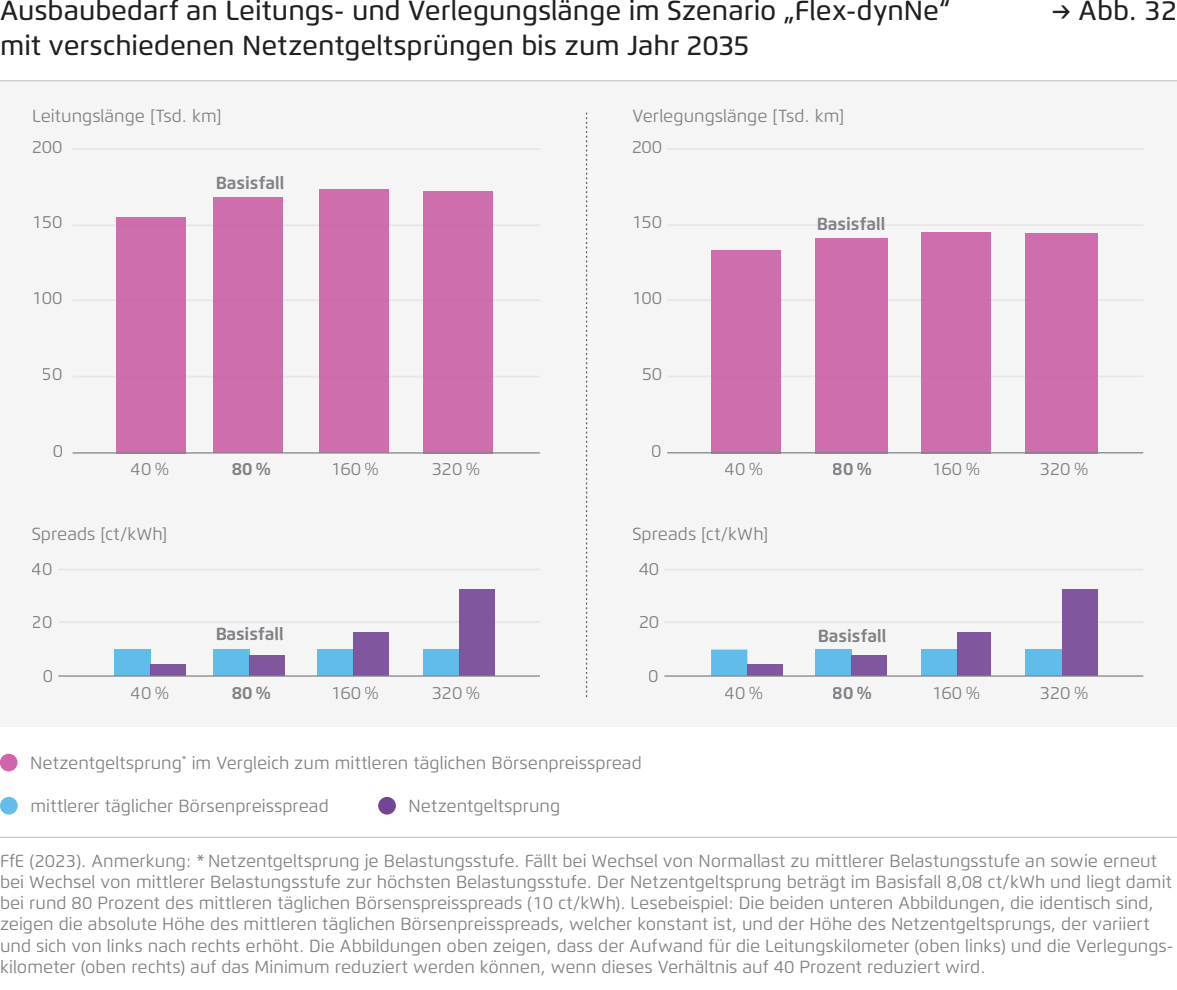
<style>
.page{position:relative;width:1177px;height:990px;background:#fff}
.page>*{position:absolute;margin:0;border:0;box-sizing:border-box;transform-origin:0 0}
.t1{font:500 27.5px "Flexo";color:#231f20}
.t2{font:17.5px/21.2px "Flexo";color:#808285}
.t3{font:700 17.5px "Flexo";color:#808285}
</style>
<div class="page">
<div style="left:0;top:81px;width:1176px;height:646px;background:#f5f5f6"></div>
<hr style="left:0;top:80px;width:1176px;height:1px;background:#bcbdc0">
<hr style="left:0;top:837px;width:1176px;height:1px;background:#bcbdc0">
<div style="left:378px;top:797px;width:18px;height:18px;background:#734695;border-radius:50%"></div>
<div style="left:0;top:754px;width:18px;height:17px;background:#ce66a9;border-radius:50%"></div>
<svg style="left:0;top:797px;width:18px;height:18px"></svg>
<svg style="left:586px;top:113px;width:1px;height:584px"></svg>
<hr style="left:664px;top:621px;width:479px;height:2px;background:#e6e7e9">
<hr style="left:664px;top:569px;width:479px;height:1px;background:#e6e7e9">
<hr style="left:58px;top:621px;width:482px;height:2px;background:#e6e7e9">
<hr style="left:58px;top:569px;width:482px;height:1px;background:#e6e7e9">
<hr style="left:667px;top:376px;width:476px;height:1px;background:#e6e7e9">
<hr style="left:667px;top:299px;width:476px;height:2px;background:#e6e7e9">
<hr style="left:667px;top:224px;width:476px;height:2px;background:#e6e7e9">
<hr style="left:667px;top:148px;width:476px;height:2px;background:#e6e7e9">
<hr style="left:73px;top:376px;width:467px;height:2px;background:#e6e7e9">
<hr style="left:73px;top:299px;width:467px;height:2px;background:#e6e7e9">
<hr style="left:73px;top:224px;width:467px;height:2px;background:#e6e7e9">
<hr style="left:73px;top:148px;width:467px;height:2px;background:#e6e7e9">
<div style="left:116px;top:217px;width:70px;height:236px;background:#cf6eac"></div>
<div style="left:213px;top:197px;width:70px;height:256px;background:#cf6eac"></div>
<div style="left:319px;top:190px;width:70px;height:263px;background:#cf6eac"></div>
<div style="left:423px;top:191px;width:70px;height:262px;background:#cf6eac"></div>
<div style="left:711px;top:250px;width:70px;height:203px;background:#cf6eac"></div>
<div style="left:815px;top:238px;width:72px;height:215px;background:#cf6eac"></div>
<div style="left:921px;top:232px;width:70px;height:221px;background:#cf6eac"></div>
<div style="left:1025px;top:233px;width:72px;height:220px;background:#cf6eac"></div>
<div style="left:711px;top:650px;width:36px;height:26px;background:#60bde9"></div>
<div style="left:815px;top:650px;width:36px;height:26px;background:#60bde9"></div>
<div style="left:921px;top:650px;width:36px;height:26px;background:#60bde9"></div>
<div style="left:1025px;top:650px;width:36px;height:26px;background:#60bde9"></div>
<div style="left:747px;top:665px;width:36px;height:11px;background:#80579e"></div>
<div style="left:851px;top:655px;width:36px;height:21px;background:#80579e"></div>
<div style="left:957px;top:633px;width:33px;height:43px;background:#80579e"></div>
<div style="left:1061px;top:589px;width:36px;height:87px;background:#80579e"></div>
<div style="left:114px;top:650px;width:36px;height:26px;background:#60bde9"></div>
<div style="left:213px;top:650px;width:36px;height:26px;background:#60bde9"></div>
<div style="left:317px;top:650px;width:36px;height:26px;background:#60bde9"></div>
<div style="left:423px;top:650px;width:36px;height:26px;background:#60bde9"></div>
<div style="left:150px;top:665px;width:36px;height:11px;background:#80579e"></div>
<div style="left:249px;top:655px;width:36px;height:21px;background:#80579e"></div>
<div style="left:353px;top:633px;width:36px;height:43px;background:#80579e"></div>
<div style="left:459px;top:589px;width:36px;height:87px;background:#80579e"></div>
<hr style="left:664px;top:675px;width:479px;height:2px;background:#808285">
<hr style="left:58px;top:675px;width:482px;height:2px;background:#808285">
<hr style="left:667px;top:452px;width:476px;height:1px;background:#808285">
<hr style="left:73px;top:452px;width:467px;height:2px;background:#808285">
<h1 class="t1" style="left:0;top:-6px;width:951px">Ausbaubedarf an Leitungs- und Verlegungslänge im Szenario „Flex-dynNe“</h1>
<h1 class="t1" style="left:1051px;top:-6px;width:127px">→ Abb. 32</h1>
<h1 class="t1" style="left:0;top:29px;width:750px">mit verschiedenen Netzentgeltsprüngen bis zum Jahr 2035</h1>
<p class="t2" style="left:32px;top:105px;width:191px">Leitungslänge [Tsd. km]</p>
<p class="t2" style="left:632px;top:105px;width:213px">Verlegungslänge [Tsd. km]</p>
<p class="t2" style="left:31px;top:136px;width:33px">200</p>
<p class="t2" style="left:631px;top:136px;width:33px">200</p>
<p class="t3" style="left:215px;top:172px;width:70px">Basisfall</p>
<p class="t2" style="left:31px;top:211px;width:33px">150</p>
<p class="t2" style="left:631px;top:211px;width:33px">150</p>
<p class="t3" style="left:816px;top:213px;width:70px">Basisfall</p>
<p class="t2" style="left:31px;top:287px;width:33px">100</p>
<p class="t2" style="left:631px;top:287px;width:33px">100</p>
<p class="t2" style="left:42px;top:364px;width:22px">50</p>
<p class="t2" style="left:641px;top:364px;width:22px">50</p>
<p class="t2" style="left:52px;top:440px;width:12px">0</p>
<p class="t2" style="left:651px;top:440px;width:12px">0</p>
<p class="t2" style="left:131px;top:458px;width:40px">40 %</p>
<p class="t2" style="left:330px;top:458px;width:50px">160 %</p>
<p class="t2" style="left:431px;top:458px;width:50px">320 %</p>
<p class="t3" style="left:232px;top:458px;width:41px">80 %</p>
<p class="t2" style="left:724px;top:458px;width:40px">40 %</p>
<p class="t3" style="left:832px;top:458px;width:41px">80 %</p>
<p class="t2" style="left:931px;top:458px;width:50px">160 %</p>
<p class="t2" style="left:1039px;top:458px;width:50px">320 %</p>
<p class="t2" style="left:32px;top:523px;width:137px">Spreads [ct/kWh]</p>
<p class="t2" style="left:632px;top:523px;width:137px">Spreads [ct/kWh]</p>
<p class="t2" style="left:32px;top:558px;width:22px">40</p>
<p class="t2" style="left:638px;top:558px;width:22px">40</p>
<p class="t2" style="left:32px;top:611px;width:22px">20</p>
<p class="t3" style="left:215px;top:623px;width:70px">Basisfall</p>
<p class="t2" style="left:638px;top:611px;width:22px">20</p>
<p class="t3" style="left:817px;top:626px;width:70px">Basisfall</p>
<p class="t2" style="left:42px;top:665px;width:12px">0</p>
<p class="t2" style="left:649px;top:665px;width:12px">0</p>
<p class="t2" style="left:131px;top:682px;width:40px">40 %</p>
<p class="t3" style="left:232px;top:682px;width:41px">80 %</p>
<p class="t2" style="left:330px;top:682px;width:50px">160 %</p>
<p class="t2" style="left:431px;top:682px;width:50px">320 %</p>
<p class="t2" style="left:724px;top:682px;width:40px">40 %</p>
<p class="t3" style="left:832px;top:682px;width:41px">80 %</p>
<p class="t2" style="left:931px;top:682px;width:50px">160 %</p>
<p class="t2" style="left:1039px;top:682px;width:50px">320 %</p>
<p class="t2" style="left:30px;top:752px;width:613px">Netzentgeltsprung<sup>*</sup> im Vergleich zum mittleren täglichen Börsenpreisspread</p>
<p class="t2" style="left:30px;top:796px;width:300px">mittlerer täglicher Börsenpreisspread</p>
<p class="t2" style="left:408px;top:796px;width:153px">Netzentgeltsprung</p>
<p class="t2" style="left:0;top:850px;width:1175px">FfE (2023). Anmerkung: * Netzentgeltsprung je Belastungsstufe. Fällt bei Wechsel von Normallast zu mittlerer Belastungsstufe an sowie erneut bei Wechsel von mittlerer Belastungsstufe zur höchsten Belastungsstufe. Der Netzentgeltsprung beträgt im Basisfall 8,08 ct/kWh und liegt damit bei rund 80 Prozent des mittleren täglichen Börsenspreisspreads (10 ct/kWh). Lesebeispiel: Die beiden unteren Abbildungen, die identisch sind, zeigen die absolute Höhe des mittleren täglichen Börsenpreisspreads, welcher konstant ist, und der Höhe des Netzentgeltsprungs, der variiert und sich von links nach rechts erhöht. Die Abbildungen oben zeigen, dass der Aufwand für die Leitungskilometer (oben links) und die Verlegungs&shy;kilometer (oben rechts) auf das Minimum reduziert werden können, wenn dieses Verhältnis auf 40 Prozent reduziert wird.</p>
</div>
